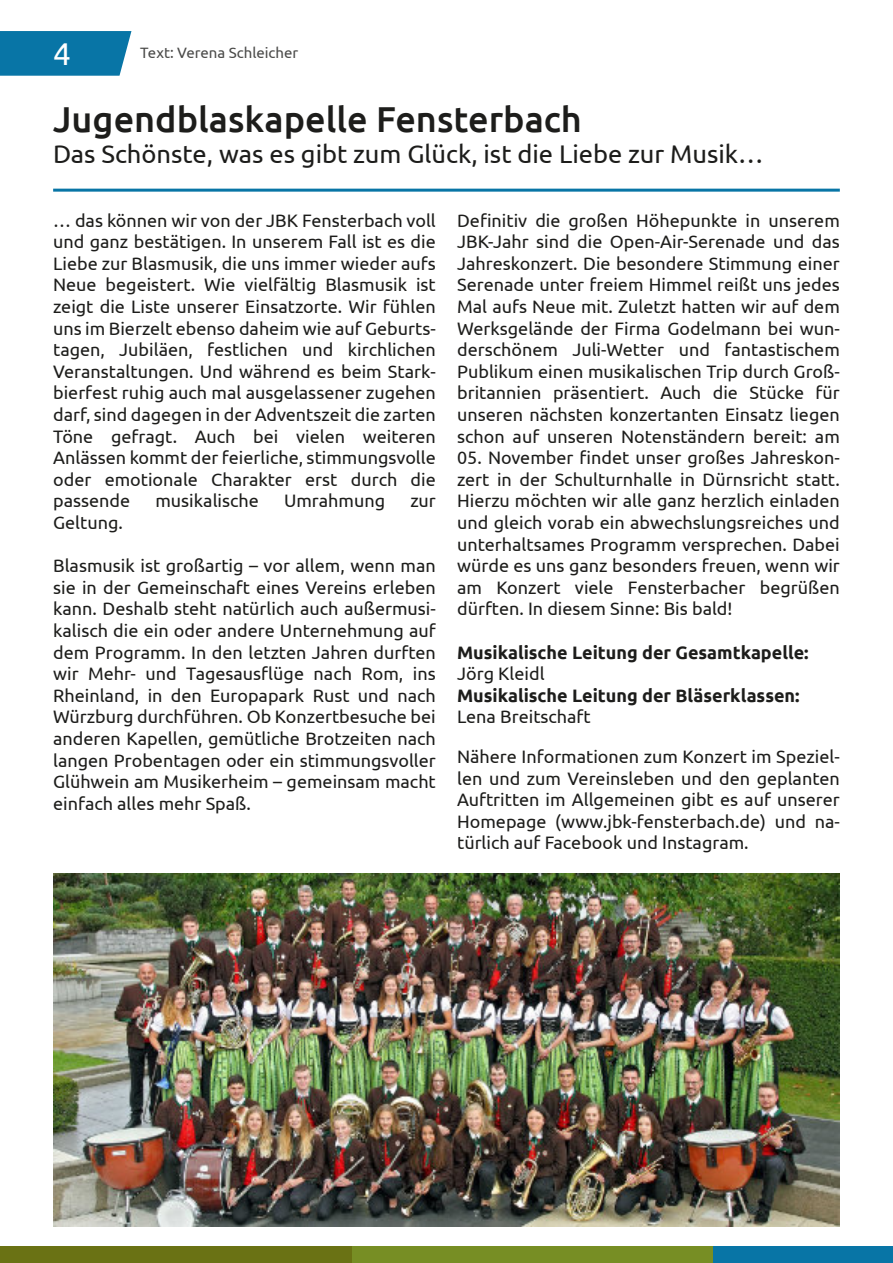
<style>
.page{position:relative;width:893px;height:1263px;background:#fff}
.page>*{position:absolute;margin:0;border:0;box-sizing:border-box;transform-origin:0 0}
.t1{font:500 36px "Ubuntu";color:#1d1d1b}
.t2{font:31.5px "Ubuntu";color:#fff}
.t3{font:25.5px "Ubuntu";color:#1d1d1b}
.t4{font:18px/21.6px "Ubuntu";color:#1d1d1b;text-align:justify}
.t5{font:700 18px "Ubuntu";color:#1d1d1b}
.t6{font:15px "Ubuntu";color:rgb(29 29 27/.8)}
</style>
<div class="page">
<hr style="left:53px;top:189px;width:787px;height:3px;background:#0875a6">
<img style="left:53px;top:873px;width:787px;height:353px">
<svg style="left:0;top:31px;width:131px;height:45px;background:#147baa"></svg>
<div style="left:713px;top:1246px;width:180px;height:17px;background:#0875a6"></div>
<div style="left:352px;top:1246px;width:361px;height:17px;background:#778e24"></div>
<div style="left:0;top:1246px;width:352px;height:17px;background:#6a7214"></div>
<h2 class="t2" style="left:53px;top:41px;width:19px">4</h2>
<p class="t6" style="left:140px;top:47px;width:160px">Text: Verena Schleicher</p>
<h1 class="t1" style="left:53px;top:104px;width:530px">Jugendblaskapelle Fensterbach</h1>
<h3 class="t3" style="left:53px;top:143px;width:712px">Das Schönste, was es gibt zum Glück, ist die Liebe zur Musik…</h3>
<p class="t4" style="left:53px;top:210px;width:384px">… das können wir von der JBK Fensterbach voll und ganz bestätigen. In unserem Fall ist es die Liebe zur Blasmusik, die uns immer wieder aufs Neue begeistert. Wie vielfältig Blasmusik ist zeigt die Liste unserer Einsatzorte. Wir fühlen uns im Bierzelt ebenso daheim wie auf Geburts&shy;tagen, Jubiläen, festlichen und kirchlichen Veranstaltungen. Und während es beim Stark&shy;bierfest ruhig auch mal ausgelassener zugehen darf, sind dagegen in der Adventszeit die zarten Töne gefragt. Auch bei vielen weiteren Anlässen kommt der feierliche, stimmungsvolle oder emotionale Charakter erst durch die passende</p>
<p class="t4" style="left:155px;top:491px;width:105px">musikalische</p>
<p class="t4" style="left:284px;top:491px;width:103px">Umrahmung</p>
<p class="t4" style="left:410px;top:491px;width:27px">zur</p>
<p class="t4" style="left:53px;top:513px;width:71px">Geltung.</p>
<p class="t4" style="left:53px;top:556px;width:384px">Blasmusik ist großartig – vor allem, wenn man sie in der Gemeinschaft eines Vereins erleben kann. Deshalb steht natürlich auch außermusi&shy;kalisch die ein oder andere Unternehmung auf dem Programm. In den letzten Jahren durften wir Mehr- und Tagesausflüge nach Rom, ins Rheinland, in den Europapark Rust und nach Würzburg durchführen. Ob Konzertbesuche bei anderen Kapellen, gemütliche Brotzeiten nach langen Probentagen oder ein stimmungsvoller Glühwein am Musikerheim – gemeinsam macht einfach alles mehr Spaß.</p>
<p class="t4" style="left:457px;top:210px;width:384px">Definitiv die großen Höhepunkte in unserem JBK-Jahr sind die Open-Air-Serenade und das Jahreskonzert. Die besondere Stimmung einer Serenade unter freiem Himmel reißt uns jedes Mal aufs Neue mit. Zuletzt hatten wir auf dem Werksgelände der Firma Godelmann bei wun&shy;derschönem Juli-Wetter und fantastischem Publikum einen musikalischen Trip durch Groß&shy;britannien präsentiert. Auch die Stücke für unseren nächsten konzertanten Einsatz liegen schon auf unseren Notenständern bereit: am</p>
<p class="t4" style="left:457px;top:448px;width:384px">05. November findet unser großes Jahreskon&shy;zert in der Schulturnhalle in Dürnsricht statt.<br>Hierzu möchten wir alle ganz herzlich einladen und gleich vorab ein abwechslungsreiches und unterhaltsames Programm versprechen. Dabei würde es uns ganz besonders freuen, wenn wir am Konzert viele Fensterbacher begrüßen dürften. In diesem Sinne: Bis bald!</p>
<p class="t5" style="left:457px;top:645px;width:353px">Musikalische Leitung der Gesamtkapelle:</p>
<p class="t4" style="left:457px;top:664px;width:89px">Jörg Kleidl</p>
<p class="t5" style="left:457px;top:688px;width:344px">Musikalische Leitung der Bläserklassen:</p>
<p class="t4" style="left:457px;top:698px;width:384px;line-height:39.6px">Lena Breitschaft<br>Nähere Informationen zum Konzert im Speziel-</p>
<p class="t4" style="left:457px;top:768px;width:384px">len und zum Vereinsleben und den geplanten Auftritten im Allgemeinen gibt es auf unserer Homepage (www.jbk-fensterbach.de) und na&shy;türlich auf Facebook und Instagram.</p>
</div>
